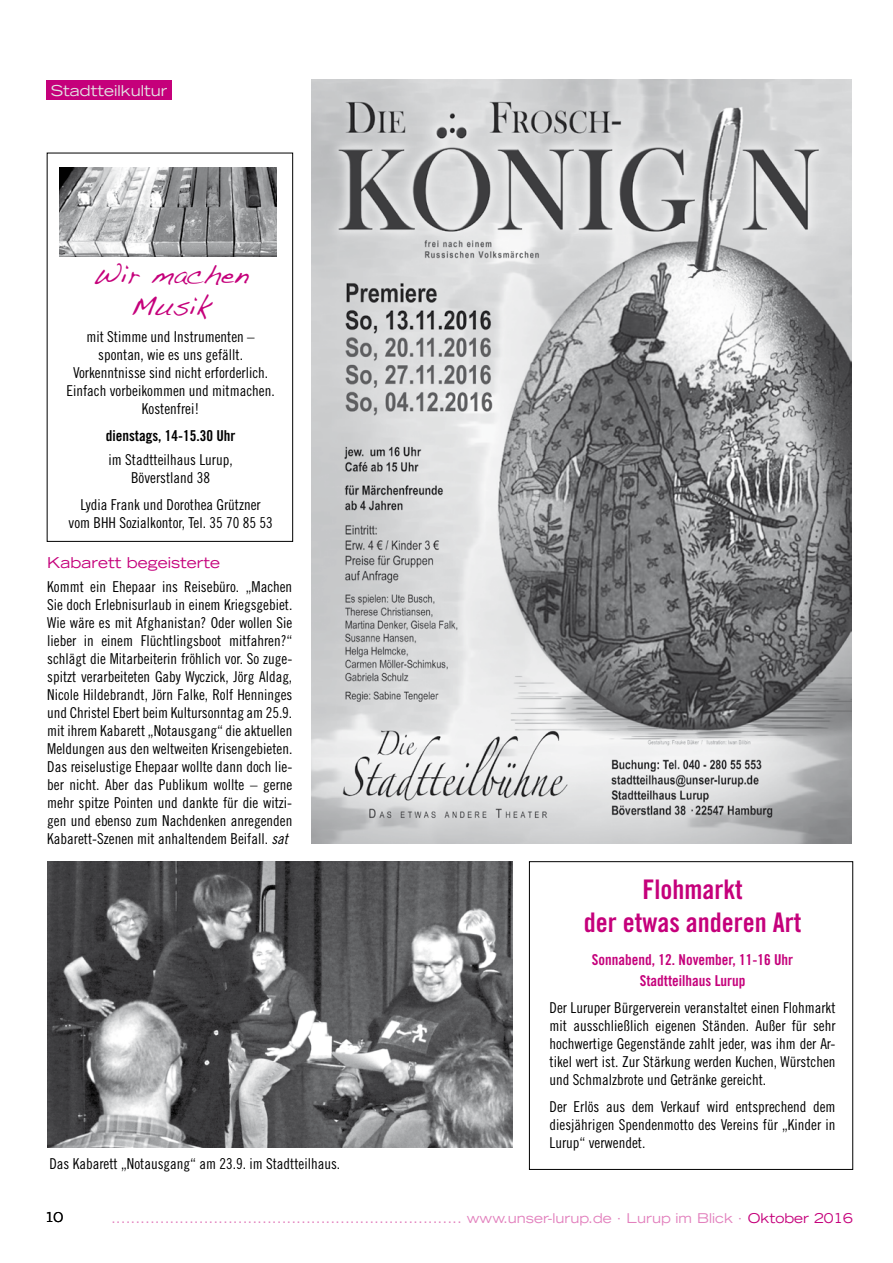
<style>
.page{position:relative;width:893px;height:1263px;background:#fff}
.page>*{position:absolute;margin:0;border:0;box-sizing:border-box;transform-origin:0 0}
.t1{font:27px/32.4px "Trade Gothic Bold Cond Twenty";color:#c5007b;text-align:center}
.t2{font:27px/32.4px "Handwriting Dakota";color:#c5007b;text-align:center}
.t3{font:15px/18px "Trade Gothic Cond Eighteen";color:#000;text-align:justify}
.t4{font:15px/21.6px "Trade Gothic Bold Cond Twenty";color:#c5007b;text-align:center}
.t5{font:15px "Trade Gothic Bold Cond Twenty";color:#000}
.t6{font:expanded 15px "Trade Gothic LH";color:#c5007b}
.t7{font:expanded 15px "Trade Gothic LH";color:#e3e4e4}
.t8{font:expanded 13.5px "Trade Gothic LH";color:#e280bd}
.t9{font:expanded 13.5px "Trade Gothic LH";color:#000}
.s1{font-family:"Trade Gothic Cond Eighteen Obl"}
.s2{color:#c5007b}
</style>
<div class="page">
<div style="left:47px;top:81px;width:125px;height:19px;background:#c5007b"></div>
<img style="left:311px;top:79px;width:541px;height:765px">
<img style="left:48px;top:861px;width:464px;height:286px">
<div style="left:47px;top:153px;width:246px;height:389px;border:1px solid #000"></div>
<img style="left:60px;top:167px;width:216px;height:90px">
<div style="left:529px;top:861px;width:324px;height:309px;border:1px solid #000"></div>
<p class="t7" style="left:51px;top:80px;width:118px">Stadtteilkultur</p>
<h1 class="t2" style="left:93px;top:258px;width:157px">Wir machen<br>Musik</h1>
<p class="t3" style="left:66px;top:328px;width:210px;text-align:center">mit Stimme und Instrumenten – spontan, wie es uns gefällt.<br>Vorkenntnisse sind nicht erforderlich.<br>Einfach vorbeikommen und mitmachen.<br>Kostenfrei!</p>
<p class="t5" style="left:106px;top:427px;width:131px">dienstags, 14-15.30 Uhr</p>
<p class="t3" style="left:109px;top:451px;width:126px;text-align:center">im Stadtteilhaus Lurup,<br>Böverstland 38</p>
<p class="t3" style="left:69px;top:496px;width:206px;text-align:center">Lydia Frank und Dorothea Grützner vom BHH Sozialkontor, Tel. 35 70 85 53</p>
<p class="t6" style="left:47px;top:552px;width:174px">Kabarett begeisterte</p>
<p class="t3" style="left:47px;top:577px;width:247px">Kommt ein Ehepaar ins Reisebüro. „Machen Sie doch Erlebnisurlaub in einem Kriegsgebiet.<br>Wie wäre es mit Afghanistan? Oder wollen Sie lieber in einem Flüchtlingsboot mitfahren?“ schlägt die Mitarbeiterin fröhlich vor. So zuge&shy;spitzt verarbeiteten Gaby Wyczick, Jörg Aldag, Nicole Hildebrandt, Jörn Falke, Rolf Henninges und Christel Ebert beim Kultursonntag am 25.9. mit ihrem Kabarett „Notausgang“ die aktuellen Meldungen aus den weltweiten Krisengebieten.<br>Das reiselustige Ehepaar wollte dann doch lie&shy;ber nicht. Aber das Publikum wollte – gerne mehr spitze Pointen und dankte für die witzi&shy;gen und ebenso zum Nachdenken anregenden Kabarett-Szenen mit anhaltendem Beifall. <span class="s1">sat</span></p>
<p class="t3" style="left:49px;top:1154px;width:292px">Das Kabarett „Notausgang“ am 23.9. im Stadtteilhaus.</p>
<h1 class="t1" style="left:584px;top:873px;width:219px">Flohmarkt<br>der etwas anderen Art</h1>
<p class="t4" style="left:592px;top:948px;width:203px">Sonnabend, 12. November, 11-16 Uhr<br>Stadtteilhaus Lurup</p>
<p class="t3" style="left:550px;top:999px;width:287px">Der Luruper Bürgerverein veranstaltet einen Flohmarkt mit ausschließlich eigenen Ständen. Außer für sehr hochwertige Gegenstände zahlt jeder, was ihm der Ar&shy;tikel wert ist. Zur Stärkung werden Kuchen, Würstchen und Schmalzbrote und Getränke gereicht.</p>
<p class="t3" style="left:550px;top:1098px;width:287px">Der Erlös aus dem Verkauf wird entsprechend dem diesjährigen Spendenmotto des Vereins für „Kinder in Lurup“ verwendet.</p>
<p class="t9" style="left:45px;top:1209px;width:20px">10</p>
<p class="t8" style="left:111px;top:1209px;width:743px">........................................................................ www.unser-lurup.de · Lurup im Blick · <span class="s2">Oktober 2016</span></p>
</div>
